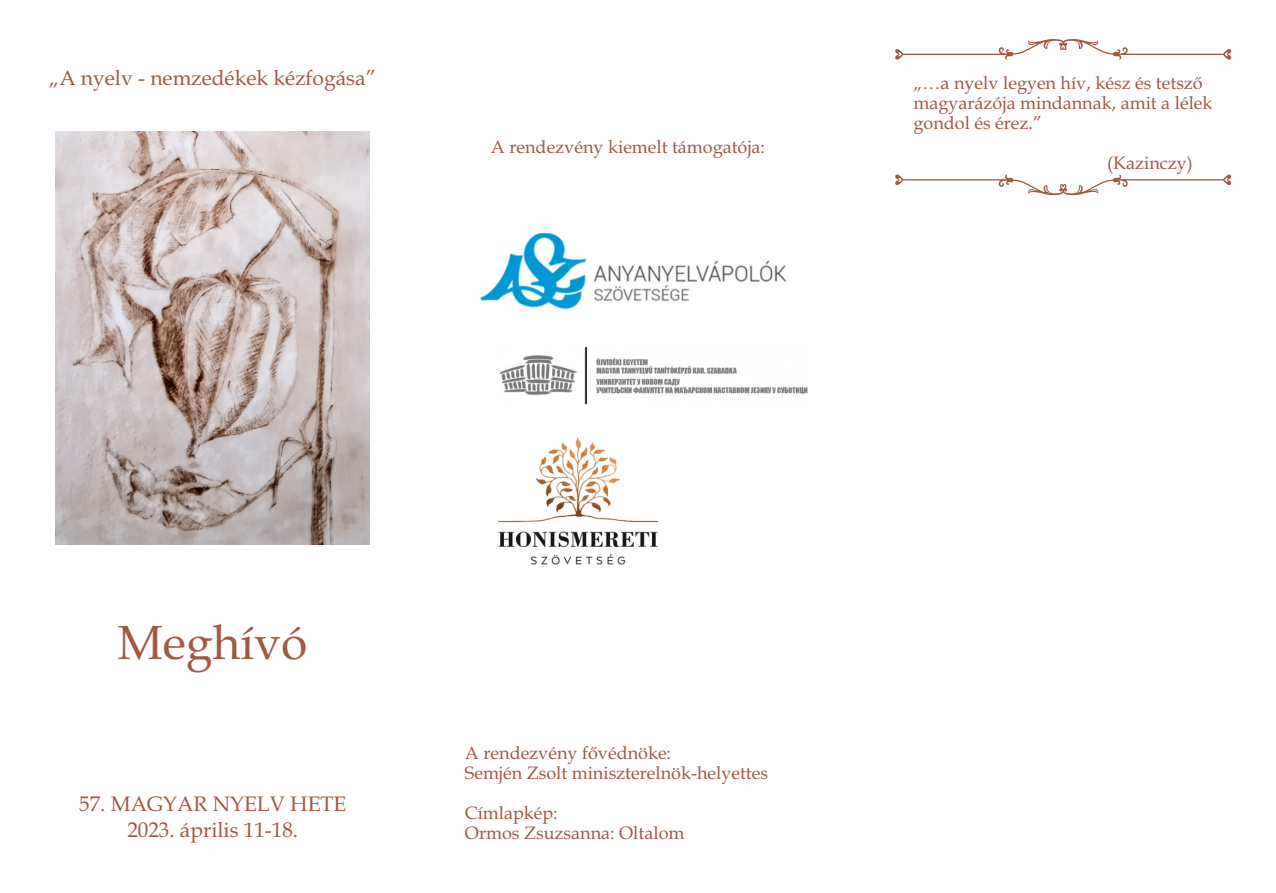
<style>
.page{position:relative;width:1276px;height:893px;background:#fff}
.page>*{position:absolute;margin:0;border:0;box-sizing:border-box;transform-origin:0 0}
.t1{font:48px "Book Antiqua";color:#a05943}
.t2{font:21px/26.1px "Book Antiqua";color:#a05943;text-align:center}
.t3{font:18px/20px "Book Antiqua";color:#a05943}
</style>
<div class="page">
<img style="left:56px;top:132px;width:313px;height:412px">
<img style="left:480px;top:232px;width:307px;height:78px">
<img style="left:499px;top:346px;width:309px;height:59px">
<img style="left:498px;top:437px;width:161px;height:128px">
<svg style="left:895px;top:39px;width:336px;height:21px"></svg>
<svg style="left:895px;top:174px;width:336px;height:22px"></svg>
<p class="t2" style="left:49px;top:67px;width:329px">„A nyelv - nemzedékek kézfogása”</p>
<p class="t3" style="left:491px;top:139px;width:276px">A rendezvény kiemelt támogatója:</p>
<p class="t3" style="left:913px;top:75px;width:300px">„…a nyelv legyen hív, kész és tetsző magyarázója mindannak, amit a lélek gondol és érez.”</p>
<p class="t3" style="left:1107px;top:155px;width:87px">(Kazinczy)</p>
<h1 class="t1" style="left:117px;top:624px;width:192px">Meghívó</h1>
<p class="t2" style="left:79px;top:793px;width:268px">57. MAGYAR NYELV HETE<br>2023. április 11-18.</p>
<p class="t3" style="left:465px;top:745px;width:305px">A rendezvény fővédnöke:<br>Semjén Zsolt miniszterelnök-helyettes</p>
<p class="t3" style="left:465px;top:805px;width:221px">Címlapkép:<br>Ormos Zsuzsanna: Oltalom</p>
</div>
